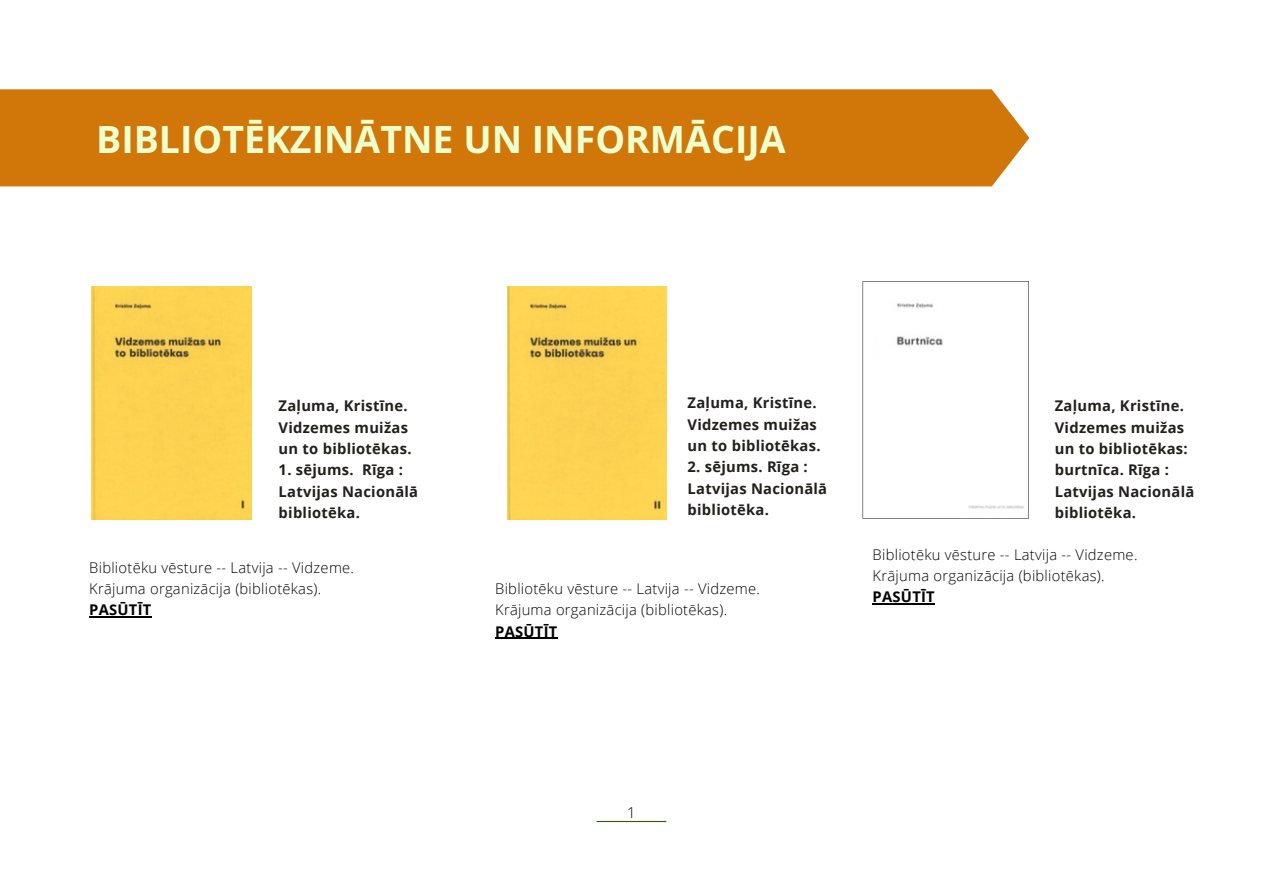
<style>
.page{position:relative;width:1263px;height:894px;background:#fff}
.page>*{position:absolute;margin:0;border:0;box-sizing:border-box;transform-origin:0 0}
.t1{font:700 37.5px "Open Sans";color:#edffcc}
.t2{font:300 15px "Open Sans";color:#000}
.t3{font:700 14.7px/21.3px "Open Sans";letter-spacing:.02em;color:#22201b}
.t4{font:300 14.7px/21.3px "Open Sans";letter-spacing:.02em;color:#000}
.t5{font:700 14.7px "Open Sans";letter-spacing:.02em;color:#000}
</style>
<div class="page">
<hr style="left:597px;top:820px;width:69px;height:1px;background:#3b5704">
<div style="left:0;top:89px;width:1029px;height:97px;background:#d17609"></div>
<div style="left:92px;top:286px;width:160px;height:233px;background:#fcd250"></div>
<div style="left:507px;top:286px;width:160px;height:233px;background:#fdd352"></div>
<svg style="left:863px;top:281px;width:166px;height:238px"></svg>
<hr style="left:89px;top:616px;width:63px;height:1px;background:#000">
<hr style="left:495px;top:637px;width:63px;height:1px;background:#000">
<hr style="left:873px;top:603px;width:62px;height:1px;background:#000">
<p class="t1" style="left:96px;top:112px;width:691px">BIBLIOTĒKZINĀTNE UN INFORMĀCIJA</p>
<p class="t3" style="left:279px;top:395px;width:134px">Zaļuma, Kristīne.<br>Vidzemes muižas un to bibliotēkas.</p>
<p class="t3" style="left:279px;top:459px;width:141px">1. sējums. Rīga :<br>Latvijas Nacionālā bibliotēka.</p>
<p class="t4" style="left:89px;top:556px;width:266px">Bibliotēku vēsture -- Latvija -- Vidzeme.<br>Krājuma organizācija (bibliotēkas).</p>
<p class="t5" style="left:89px;top:599px;width:64px">PASŪTĪT</p>
<p class="t3" style="left:688px;top:391px;width:134px">Zaļuma, Kristīne.<br>Vidzemes muižas un to bibliotēkas.</p>
<p class="t3" style="left:688px;top:456px;width:141px">2. sējums. Rīga :<br>Latvijas Nacionālā bibliotēka.</p>
<p class="t4" style="left:495px;top:577px;width:266px">Bibliotēku vēsture -- Latvija -- Vidzeme.<br>Krājuma organizācija (bibliotēkas).</p>
<p class="t5" style="left:495px;top:621px;width:64px">PASŪTĪT</p>
<p class="t3" style="left:1055px;top:395px;width:141px">Zaļuma, Kristīne.<br>Vidzemes muižas un to bibliotēkas: burtnīca. Rīga :<br>Latvijas Nacionālā bibliotēka.</p>
<p class="t4" style="left:873px;top:543px;width:266px">Bibliotēku vēsture -- Latvija -- Vidzeme.<br>Krājuma organizācija (bibliotēkas).</p>
<p class="t5" style="left:873px;top:586px;width:64px">PASŪTĪT</p>
<p class="t2" style="left:627px;top:801px;width:10px">1</p>
</div>
